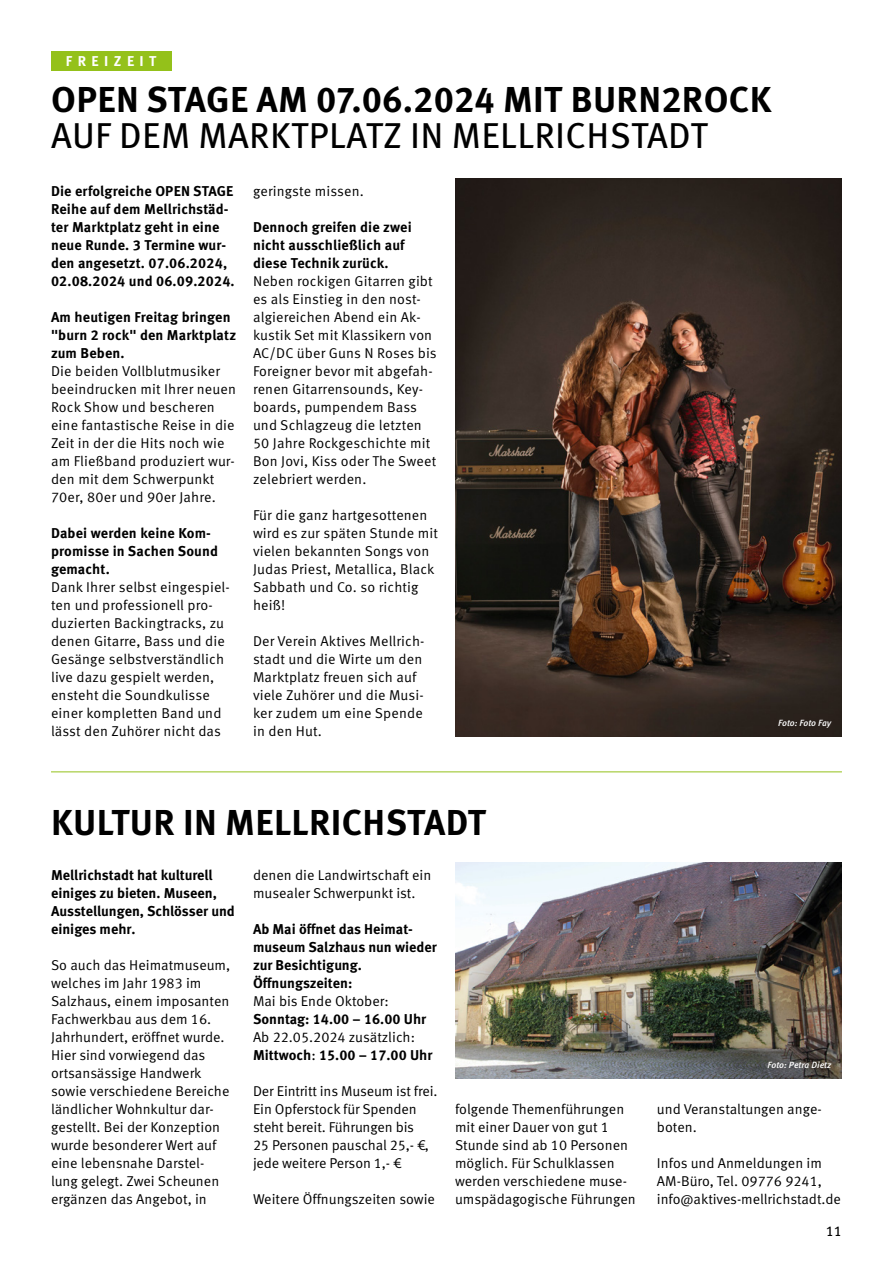
<style>
.page{position:relative;width:893px;height:1263px;background:#fff}
.page>*{position:absolute;margin:0;border:0;box-sizing:border-box;transform-origin:0 0}
.t1{font:700 36px "Meta Pro";letter-spacing:.01em;color:#000}
.t2{font:36px "Meta Pro";letter-spacing:.01em;color:#000}
.t3{font:14.25px/18px "Meta Pro Norm";color:#000}
.t4{font:700 14.25px/18px "Meta Pro";color:#000}
.t5{font:700 14.25px "Meta Pro";letter-spacing:.38em;color:#fff}
.t6{font:14.25px "Meta Pro";color:#000}
.t7{font:italic 500 9px "Meta Pro";letter-spacing:-.005em;color:#fff}
.s1{font-weight:400}
</style>
<div class="page">
<div style="left:51px;top:51px;width:120px;height:19px;background:#94c11a"></div>
<hr style="left:51px;top:771px;width:791px;height:1px;background:#94c11a">
<img style="left:455px;top:862px;width:387px;height:216px">
<img style="left:455px;top:178px;width:387px;height:558px">
<p class="t5" style="left:66px;top:50px;width:92px">FREIZEIT</p>
<h1 class="t1" style="left:51px;top:72px;width:721px">OPEN STAGE AM 07.06.2024 MIT BURN2ROCK</h1>
<h1 class="t2" style="left:51px;top:108px;width:658px">AUF DEM MARKTPLATZ IN MELLRICHSTADT</h1>
<p class="t4" style="left:51px;top:181px;width:185px">Die erfolgreiche OPEN STAGE<br>Reihe auf dem Mellrichstäd&shy;ter Marktplatz geht in eine neue Runde. 3 Termine wur&shy;den angesetzt. 07.06.2024,<br>02.08.2024 und 06.09.2024.</p>
<p class="t4" style="left:51px;top:307px;width:187px">Am heutigen Freitag bringen "burn 2 rock" den Marktplatz zum Beben.</p>
<p class="t3" style="left:51px;top:361px;width:186px">Die beiden Vollblutmusiker beeindrucken mit Ihrer neuen<br>Rock Show und bescheren eine fantastische Reise in die<br>Zeit in der die Hits noch wie am Fließband produziert wur&shy;den mit dem Schwerpunkt<br>70er, 80er und 90er Jahre.</p>
<p class="t4" style="left:51px;top:523px;width:169px">Dabei werden keine Kom&shy;promisse in Sachen Sound gemacht.</p>
<p class="t3" style="left:51px;top:577px;width:180px">Dank Ihrer selbst eingespiel&shy;ten und professionell pro&shy;duzierten Backingtracks, zu denen Gitarre, Bass und die<br>Gesänge selbstverständlich live dazu gespielt werden, ensteht die Soundkulisse einer kompletten Band und lässt den Zuhörer nicht das</p>
<p class="t3" style="left:253px;top:181px;width:112px">geringste missen.</p>
<p class="t4" style="left:253px;top:217px;width:160px">Dennoch greifen die zwei nicht ausschließlich auf diese Technik zurück.</p>
<p class="t3" style="left:253px;top:271px;width:185px">Neben rockigen Gitarren gibt es als Einstieg in den nost&shy;algiereichen Abend ein Ak&shy;kustik Set mit Klassikern von<br>AC/DC über Guns N Roses bis<br>Foreigner bevor mit abgefah&shy;renen Gitarrensounds, Key&shy;boards, pumpendem Bass und Schlagzeug die letzten<br>50 Jahre Rockgeschichte mit<br>Bon Jovi, Kiss oder The Sweet zelebriert werden.</p>
<p class="t3" style="left:253px;top:505px;width:187px">Für die ganz hartgesottenen wird es zur späten Stunde mit vielen bekannten Songs von<br>Judas Priest, Metallica, Black<br>Sabbath und Co. so richtig heiß!</p>
<p class="t3" style="left:253px;top:631px;width:173px">Der Verein Aktives Mellrich&shy;stadt und die Wirte um den<br>Marktplatz freuen sich auf viele Zuhörer und die Musi&shy;ker zudem um eine Spende in den Hut.</p>
<h1 class="t1" style="left:51px;top:795px;width:436px">KULTUR IN MELLRICHSTADT</h1>
<p class="t7" style="left:778px;top:715px;width:55px">Foto: Foto Fay</p>
<p class="t4" style="left:51px;top:865px;width:185px">Mellrichstadt hat kulturell einiges zu bieten. Museen,<br>Ausstellungen, Schlösser und einiges mehr.</p>
<p class="t3" style="left:51px;top:955px;width:181px">So auch das Heimatmuseum, welches im Jahr 1983 im<br>Salzhaus, einem imposanten<br>Fachwerkbau aus dem 16.<br>Jahrhundert, eröffnet wurde.<br>Hier sind vorwiegend das ortsansässige Handwerk sowie verschiedene Bereiche ländlicher Wohnkultur dar&shy;gestellt. Bei der Konzeption wurde besonderer Wert auf eine lebensnahe Darstel&shy;lung gelegt. Zwei Scheunen ergänzen das Angebot, in</p>
<p class="t3" style="left:253px;top:865px;width:180px">denen die Landwirtschaft ein musealer Schwerpunkt ist.</p>
<p class="t4" style="left:253px;top:919px;width:185px">Ab Mai öffnet das Heimat&shy;museum Salzhaus nun wieder zur Besichtigung.<br>Öffnungszeiten:</p>
<p class="t3" style="left:253px;top:991px;width:137px">Mai bis Ende Oktober:</p>
<p class="t4" style="left:253px;top:1009px;width:175px">Sonntag: 14.00 – 16.00 Uhr</p>
<p class="t3" style="left:253px;top:1027px;width:163px">Ab 22.05.2024 zusätzlich:</p>
<p class="t4" style="left:253px;top:1045px;width:181px">Mittwoch<span class="s1">:</span> 15.00 – 17.00 Uhr</p>
<p class="t3" style="left:253px;top:1081px;width:186px">Der Eintritt ins Museum ist frei.<br>Ein Opferstock für Spenden steht bereit. Führungen bis<br>25 Personen pauschal 25,- €, jede weitere Person 1,- €</p>
<p class="t3" style="left:253px;top:1189px;width:183px">Weitere Öffnungszeiten sowie</p>
<p class="t7" style="left:767px;top:1057px;width:65px">Foto: Petra Dietz</p>
<p class="t3" style="left:455px;top:1099px;width:182px">folgende Themenführungen mit einer Dauer von gut 1<br>Stunde sind ab 10 Personen möglich. Für Schulklassen werden verschiedene muse&shy;umspädagogische Führungen</p>
<p class="t3" style="left:657px;top:1099px;width:166px">und Veranstaltungen ange&shy;boten.</p>
<p class="t3" style="left:657px;top:1153px;width:186px">Infos und Anmeldungen im<br>AM-Büro, Tel. 09776 9241, info@aktives-mellrichstadt.de</p>
<p class="t6" style="left:826px;top:1220px;width:18px">11</p>
</div>
